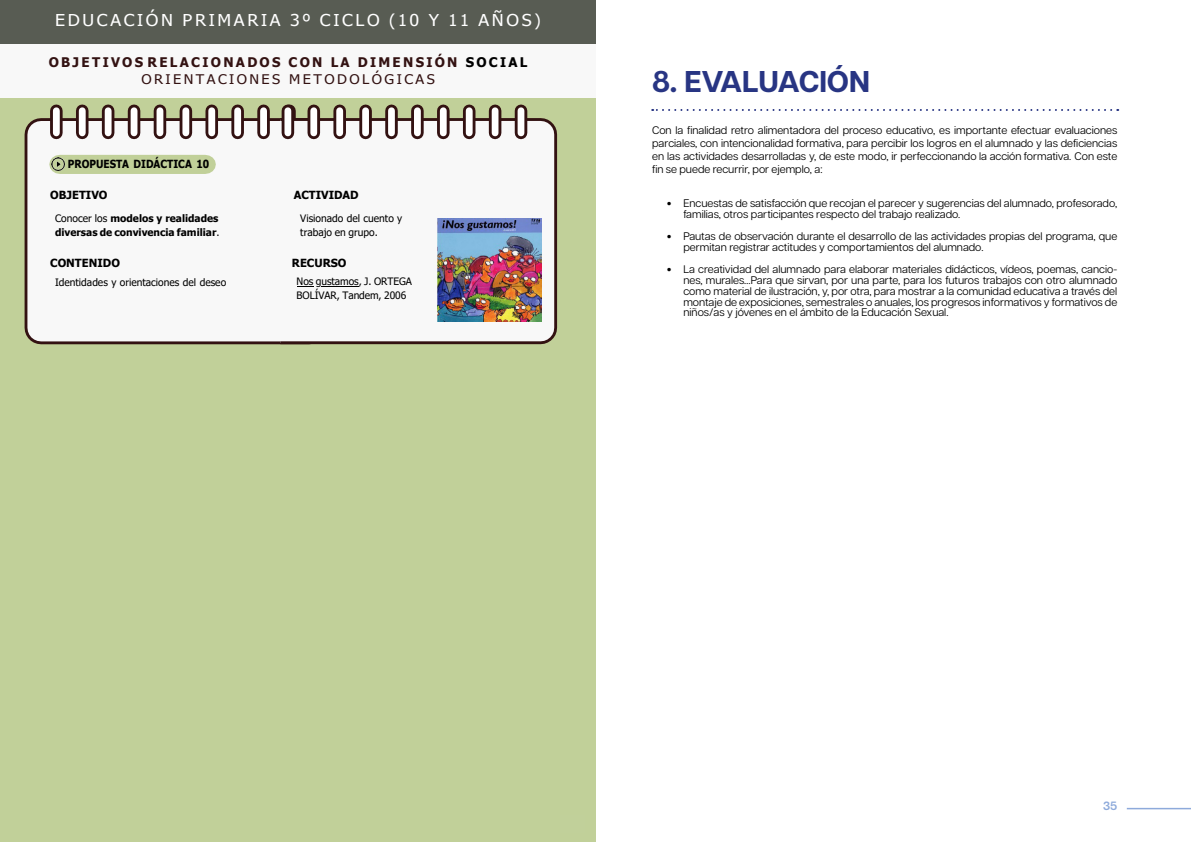
<style>
.page{position:relative;width:1191px;height:842px;background:#fff}
.page>*{position:absolute;margin:0;border:0;box-sizing:border-box;transform-origin:0 0}
.t1{font:700 30px "Articulat CF";color:#283583}
.t2{font:16.3px "Tahoma";color:#fff;scale:1.09 1}
.t3{font:700 13.3px/16.9px "Tahoma";color:#331212;text-align:center}
.t4{font:600 12px "Articulat CF";color:#8eaadb}
.t5{font:700 11.2px "Tahoma";color:#000}
.t6{font:700 11.2px "Tahoma";color:#000;scale:.9 1}
.t7{font:11px/10.9px "Articulat CF";color:#000;text-align:justify}
.t8{font:10.2px/13.8px "Tahoma";color:#000}
.t9{font:700 10.2px/13.7px "Tahoma";color:#000}
.s1{color:#000}
.s2{font-weight:400}
.s3{font-family:"Calibri"}
</style>
<div class="page">
<hr style="left:1126px;top:808px;width:65px;height:1px;background:#8eaadb">
<div style="left:0;top:97px;width:595px;height:745px;background:#c1d099"></div>
<div style="left:25px;top:118px;width:255px;height:226px;background:#f8f8f8"></div>
<svg style="left:257px;top:105px;width:13px;height:34px"></svg>
<svg style="left:231px;top:105px;width:13px;height:34px"></svg>
<svg style="left:205px;top:105px;width:13px;height:34px"></svg>
<svg style="left:180px;top:105px;width:12px;height:34px"></svg>
<svg style="left:154px;top:105px;width:12px;height:34px"></svg>
<svg style="left:128px;top:105px;width:12px;height:34px"></svg>
<svg style="left:102px;top:105px;width:12px;height:34px"></svg>
<svg style="left:76px;top:105px;width:12px;height:34px"></svg>
<svg style="left:50px;top:105px;width:13px;height:34px"></svg>
<div style="left:280px;top:118px;width:277px;height:226px;background:#f8f8f8"></div>
<svg style="left:515px;top:105px;width:12px;height:34px"></svg>
<svg style="left:489px;top:105px;width:12px;height:34px"></svg>
<svg style="left:463px;top:105px;width:12px;height:34px"></svg>
<svg style="left:437px;top:105px;width:12px;height:34px"></svg>
<svg style="left:411px;top:105px;width:13px;height:34px"></svg>
<svg style="left:385px;top:105px;width:13px;height:34px"></svg>
<svg style="left:359px;top:105px;width:13px;height:34px"></svg>
<svg style="left:333px;top:105px;width:13px;height:34px"></svg>
<svg style="left:307px;top:105px;width:13px;height:34px"></svg>
<svg style="left:282px;top:105px;width:14px;height:34px"></svg>
<img style="left:437px;top:218px;width:104px;height:103px">
<svg style="left:49px;top:155px;width:167px;height:19px"></svg>
<svg style="left:297px;top:286px;width:16px;height:1px"></svg>
<hr style="left:321px;top:286px;width:38px;height:1px;background:#000">
<div style="left:0;top:44px;width:595px;height:53px;background:#f8f8f8"></div>
<div style="left:0;top:0;width:595px;height:44px;background:#585c53"></div>
<svg style="left:652px;top:109px;width:459px;height:2px"></svg>
<h2 class="t2" style="left:55px;top:9px;width:447px">E D U C A C I Ó N P R I M A R I A 3 º C I C L O ( 1 0 Y 1 1 A Ñ O S )</h2>
<p class="t3" style="left:49px;top:54px;width:480px">O B J E T I V O S R E L A C I O N A D O S C O N L A D I M E N S I Ó N <span class="s1">S O C I A L<br></span><span class="s2">O R I E N T A C I O N E S M E T O D O L Ó G I C A S</span></p>
<p class="t6" style="left:68px;top:156px;width:159px">PROPUESTA DIDÁCTICA 10</p>
<p class="t5" style="left:50px;top:187px;width:59px">OBJETIVO</p>
<p class="t9" style="left:55px;top:212px;width:166px"><span class="s2">Conocer los</span> modelos y realidades diversas de convivencia familiar<span class="s2">.</span></p>
<p class="t5" style="left:50px;top:255px;width:71px">CONTENIDO</p>
<p class="t8" style="left:55px;top:276px;width:173px">Identidades y orientaciones del deseo</p>
<p class="t5" style="left:294px;top:187px;width:67px">ACTIVIDAD</p>
<p class="t8" style="left:300px;top:212px;width:104px">Visionado del cuento y trabajo en grupo.</p>
<p class="t5" style="left:292px;top:255px;width:56px">RECURSO</p>
<p class="t8" style="left:297px;top:275px;width:117px">Nos gustamos, J. ORTEGA<br>BOLÍVAR, Tandem, 2006</p>
<h1 class="t1" style="left:652px;top:64px;width:219px">8. EVALUACIÓN</h1>
<p class="t7" style="left:652px;top:123px;width:466px;line-height:13.2px">Con la finalidad retro alimentadora del proceso educativo, es importante efectuar evaluaciones parciales, con intencionalidad formativa, para percibir los logros en el alumnado y las deficiencias en las actividades desarrolladas y, de este modo, ir perfeccionando la acción formativa. Con este fin se puede recurrir, por ejemplo, a:</p>
<p class="t7" style="left:683px;top:198px;width:435px;text-indent:-17px"><span class="s3">•</span> Encuestas de satisfacción que recojan el parecer y sugerencias del alumnado, profesorado, familias, otros participantes respecto del trabajo realizado.</p>
<p class="t7" style="left:683px;top:231px;width:435px;text-indent:-17px"><span class="s3">•</span> Pautas de observación durante el desarrollo de las actividades propias del programa, que permitan registrar actitudes y comportamientos del alumnado.</p>
<p class="t7" style="left:683px;top:264px;width:435px;text-indent:-17px"><span class="s3">•</span> La creatividad del alumnado para elaborar materiales didácticos, vídeos, poemas, cancio&shy;nes, murales…Para que sirvan, por una parte, para los futuros trabajos con otro alumnado como material de ilustración, y, por otra, para mostrar a la comunidad educativa a través del montaje de exposiciones, semestrales o anuales, los progresos informativos y formativos de niños/as y jóvenes en el ámbito de la Educación Sexual.</p>
<p class="t4" style="left:1103px;top:799px;width:16px">35</p>
</div>
